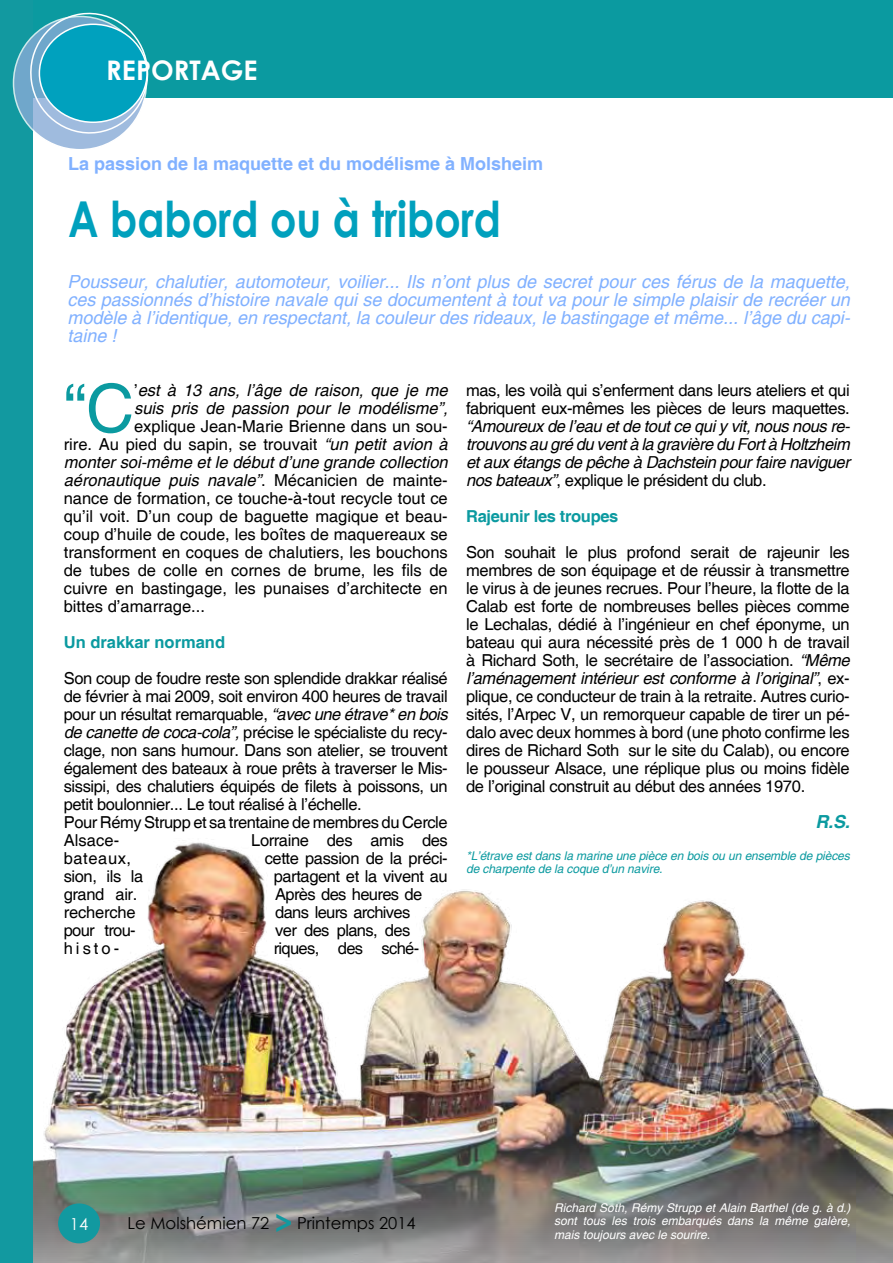
<style>
.page{position:relative;width:893px;height:1263px;background:#fff}
.page>*{position:absolute;margin:0;border:0;box-sizing:border-box;transform-origin:0 0}
.t1{font:66.6px "Helvetica";color:#0b9aa0}
.t2{font:700 49.5px "Century Gothic";color:#00a0bd;scale:.83 1}
.t3{font:700 27px "Century Gothic";color:#fff}
.t4{font:italic 18px/18px "Helvetica";color:#81b1ff;text-align:justify}
.t5{font:700 18px "Helvetica";color:#81b1ff}
.t6{font:italic 700 18px "Helvetica";color:#0b9aa0}
.t7{font:16.5px/18px "Helvetica";letter-spacing:-.025em;color:#000}
.t8{font:italic 16.5px/18px "Helvetica";color:#000;text-align:justify}
.t9{font:16.5px "Helvetica";color:#000}
.t10{font:16.5px "Century Gothic";color:#000}
.t11{font:16.5px "Helvetica";letter-spacing:.035em;color:#000}
.t12{font:16.5px "Century Gothic";color:#fff}
.t13{font:italic 12px/13.5px "Helvetica";color:#fff;text-align:justify}
.t14{font:italic 12px/13.5px "Helvetica";letter-spacing:-.01em;color:#0b9aa0}
.s1{font-style:normal}
.s2{font-style:italic}
.s3{font-weight:700;color:#0b9aa0}
.s4{font-weight:700;font-size:30px;color:#1299a0}
</style>
<div class="page">
<div style="left:0;top:0;width:893px;height:98px;background:#0b9aa0"></div>
<img style="left:33px;top:842px;width:860px;height:421px">
<div style="left:0;top:0;width:33px;height:1263px;background:#1299a0"></div>
<div style="left:58px;top:1203px;width:42px;height:40px;background:#1299a0;border-radius:50%"></div>
<svg style="left:14px;top:16px;width:132px;height:134px"></svg>
<svg style="left:27px;top:12px;width:122px;height:125px"></svg>
<p class="t3" style="left:106px;top:49px;width:153px">REPORTAGE</p>
<p class="t5" style="left:68px;top:153px;width:477px">La passion de la maquette et du modélisme à Molsheim</p>
<p class="t2" style="left:68px;top:182px;width:523px">A babord ou à tribord</p>
<p class="t4" style="left:67px;top:273px;width:784px">Pousseur, chalutier, automoteur, voilier... Ils n’ont plus de secret pour ces férus de la maquette, ces passionnés d’histoire navale qui se documentent à tout va pour le simple plaisir de recréer un modèle à l’identique, en respectant, la couleur des rideaux, le bastingage et même... l’âge du capi&shy;taine !</p>
<p class="t1" style="left:64px;top:370px;width:72px">“C</p>
<p class="t8" style="left:134px;top:382px;width:315px"><span class="s1">’</span>est à 13 ans, l’âge de raison, que je me</p>
<p class="t8" style="left:134px;top:400px;width:315px">suis pris de passion pour le modélisme”,</p>
<p class="t9" style="left:134px;top:417px;width:315px">explique Jean-Marie Brienne dans un sou-</p>
<p class="t9" style="left:64px;top:435px;width:385px">rire. Au pied du sapin, se trouvait <span class="s2">“un petit avion à</span></p>
<p class="t8" style="left:64px;top:454px;width:385px">monter soi-même et le début d’une grande collection</p>
<p class="t8" style="left:64px;top:472px;width:386px">aéronautique puis navale”<span class="s1">. Mécanicien de mainte-</span></p>
<p class="t9" style="left:64px;top:489px;width:385px">nance de formation, ce touche-à-tout recycle tout ce</p>
<p class="t9" style="left:64px;top:507px;width:386px">qu’il voit. D’un coup de baguette magique et beau-</p>
<p class="t9" style="left:64px;top:525px;width:385px">coup d’huile de coude, les boîtes de maquereaux se</p>
<p class="t9" style="left:64px;top:543px;width:385px">transforment en coques de chalutiers, les bouchons</p>
<p class="t9" style="left:64px;top:561px;width:386px">de tubes de colle en cornes de brume, les fils de</p>
<p class="t9" style="left:64px;top:579px;width:385px">cuivre en bastingage, les punaises d’architecte en</p>
<p class="t9" style="left:64px;top:597px;width:143px">bittes d’amarrage...</p>
<p class="t7" style="left:64px;top:625px;width:385px;line-height:36px"><span class="s3">Un drakkar normand<br></span>Son coup de foudre reste son splendide drakkar réalisé</p>
<p class="t7" style="left:64px;top:688px;width:385px">de février à mai 2009, soit environ 400 heures de travail pour un résultat remarquable, <span class="s2">“avec une étrave* en bois de canette de coca-cola”,</span> précise le spécialiste du recy&shy;clage, non sans humour. Dans son atelier, se trouvent également des bateaux à roue prêts à traverser le Mis&shy;sissipi, des chalutiers équipés de filets à poissons, un petit boulonnier... Le tout réalisé à l’échelle.<br>Pour Rémy Strupp et sa trentaine de membres du Cercle Alsace-</p>
<p class="t7" style="left:251px;top:832px;width:198px">Lorraine des amis des</p>
<p class="t11" style="left:64px;top:849px;width:69px">bateaux,</p>
<p class="t7" style="left:265px;top:850px;width:184px">cette passion de la préci-</p>
<p class="t7" style="left:64px;top:868px;width:81px">sion, ils la</p>
<p class="t7" style="left:274px;top:868px;width:175px">partagent et la vivent au</p>
<p class="t7" style="left:64px;top:886px;width:75px">grand air.</p>
<p class="t7" style="left:275px;top:886px;width:148px">Après des heures de</p>
<p class="t7" style="left:64px;top:904px;width:74px">recherche</p>
<p class="t7" style="left:275px;top:904px;width:136px">dans leurs archives</p>
<p class="t7" style="left:64px;top:922px;width:73px">pour trou-</p>
<p class="t7" style="left:275px;top:922px;width:136px">ver des plans, des</p>
<p class="t7" style="left:64px;top:940px;width:57px">histo-</p>
<p class="t7" style="left:274px;top:940px;width:147px">riques, des sché-</p>
<p class="t8" style="left:466px;top:382px;width:385px"><span class="s1">mas, les voilà qui s’enferment dans leurs ateliers et qui fabriquent eux-mêmes les pièces de leurs maquettes. </span>“Amoureux de l’eau et de tout ce qui y vit, nous nous re&shy;trouvons au gré du vent à la gravière du Fort à Holtzheim et aux étangs de pêche à Dachstein pour faire naviguer nos bateaux”<span class="s1">, explique le président du club.</span></p>
<p class="t7" style="left:466px;top:499px;width:385px;line-height:36px"><span class="s3">Rajeunir les troupes<br></span>Son souhait le plus profond serait de rajeunir les</p>
<p class="t7" style="left:466px;top:562px;width:385px;text-align:justify">membres de son équipage et de réussir à transmettre le virus à de jeunes recrues. Pour l’heure, la flotte de la Calab est forte de nombreuses belles pièces comme le Lechalas, dédié à l’ingénieur en chef éponyme, un bateau qui aura nécessité près de 1 000 h de travail à Richard Soth, le secrétaire de l’association. <span class="s2">“Même l’aménagement intérieur est conforme à l’original”</span>, ex&shy;plique, ce conducteur de train à la retraite. Autres curio&shy;sités, l’Arpec V, un remorqueur capable de tirer un pé&shy;dalo avec deux hommes à bord (une photo confirme les dires de Richard Soth sur le site du Calab), ou encore le pousseur Alsace, une réplique plus ou moins fidèle de l’original construit au début des années 1970.</p>
<p class="t6" style="left:815px;top:811px;width:36px">R.S.</p>
<p class="t14" style="left:466px;top:849px;width:385px">*L’étrave est dans la marine une pièce en bois ou un ensemble de pièces de charpente de la coque d’un navire.</p>
<p class="t12" style="left:70px;top:1212px;width:20px">14</p>
<p class="t10" style="left:128px;top:1211px;width:290px">Le Molshémien 72 <span class="s4">&gt;</span> Printemps 2014</p>
<p class="t13" style="left:554px;top:1201px;width:298px">Richard Soth, Rémy Strupp et Alain Barthel (de g. à d.) sont tous les trois embarqués dans la même galère, mais toujours avec le sourire.</p>
</div>
